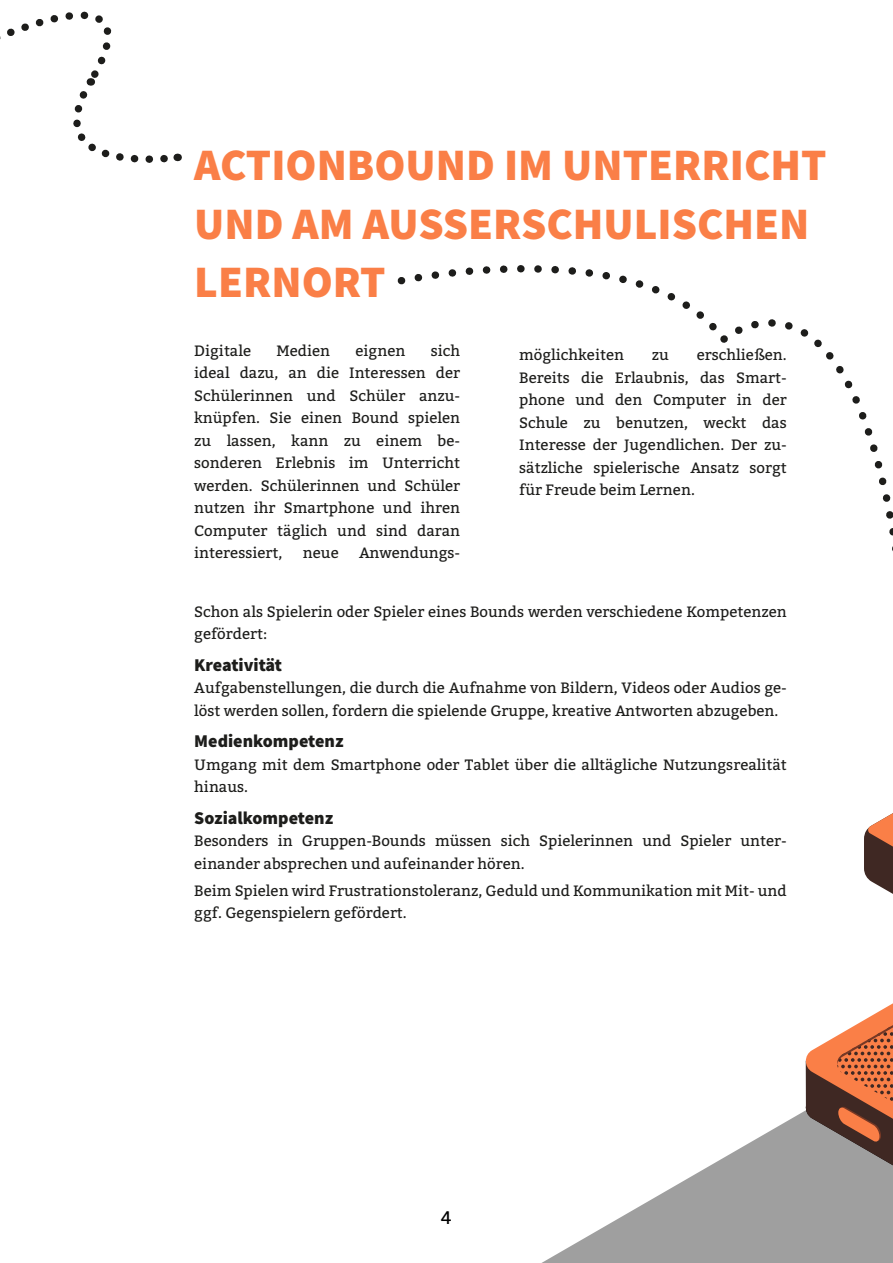
<style>
.page{position:relative;width:893px;height:1263px;background:#fff}
.page>*{position:absolute;margin:0;border:0;box-sizing:border-box;transform-origin:0 0}
.t1{font:900 45px/58.5px "Source Sans Pro";color:#fa7f47}
.t2{font:900 18px "Source Sans Pro";color:#1d1d1b}
.t3{font:18px "Bitter";color:#000}
.t4{font:15px/22.5px "Bitter";color:#1d1d1b}
</style>
<div class="page">
<svg style="left:0;top:11px;width:182px;height:151px"></svg>
<svg style="left:52px;top:78px;width:126px;height:85px"></svg>
<svg style="left:397px;top:265px;width:496px;height:998px"></svg>
<h1 class="t1" style="left:194px;top:135px;width:634px">ACTIONBOUND IM UNTERRICHT<br>UND AM AUSSERSCHULISCHEN<br>LERNORT</h1>
<p class="t4" style="left:194px;top:338px;width:267px;text-align:justify;text-indent:236px">sich ideal dazu, an die Interessen der Schülerinnen und Schüler anzu&shy;knüpfen. Sie einen Bound spielen zu lassen, kann zu einem be&shy;sonderen Erlebnis im Unterricht werden. Schülerinnen und Schüler nutzen ihr Smartphone und ihren Computer täglich und sind daran interessiert,</p>
<p class="t4" style="left:194px;top:338px;width:58px">Digitale</p>
<p class="t4" style="left:276px;top:338px;width:55px">Medien</p>
<p class="t4" style="left:355px;top:338px;width:51px">eignen</p>
<p class="t4" style="left:303px;top:541px;width:37px">neue</p>
<p class="t4" style="left:359px;top:541px;width:102px">Anwendungs-</p>
<p class="t4" style="left:519px;top:343px;width:269px;text-align:justify;text-indent:178px">erschließen.<br>Bereits die Erlaubnis, das Smart&shy;phone und den Computer in der Schule zu benutzen, weckt das Interesse der Jugendlichen. Der zu&shy;sätzliche spielerische Ansatz sorgt für Freude beim Lernen.</p>
<p class="t4" style="left:519px;top:343px;width:106px">möglichkeiten</p>
<p class="t4" style="left:652px;top:343px;width:19px">zu</p>
<p class="t4" style="left:194px;top:599px;width:594px">Schon als Spielerin oder Spieler eines Bounds werden verschiedene Kompetenzen gefördert:</p>
<p class="t2" style="left:194px;top:652px;width:89px">Kreativität</p>
<p class="t4" style="left:194px;top:676px;width:594px">Aufgabenstellungen, die durch die Aufnahme von Bildern, Videos oder Audios ge&shy;löst werden sollen, fordern die spielende Gruppe, kreative Antworten abzugeben.</p>
<p class="t2" style="left:194px;top:729px;width:151px">Medienkompetenz</p>
<p class="t4" style="left:194px;top:752px;width:594px">Umgang mit dem Smartphone oder Tablet über die alltägliche Nutzungsrealität hinaus.</p>
<p class="t2" style="left:194px;top:805px;width:141px">Sozialkompetenz</p>
<p class="t4" style="left:194px;top:829px;width:594px">Besonders in Gruppen-Bounds müssen sich Spielerinnen und Spieler unter&shy;einander absprechen und aufeinander hören.</p>
<p class="t4" style="left:194px;top:878px;width:594px">Beim Spielen wird Frustrationstoleranz, Geduld und Kommunikation mit Mit- und ggf. Gegenspielern gefördert.</p>
<p class="t3" style="left:441px;top:1205px;width:12px">4</p>
</div>
